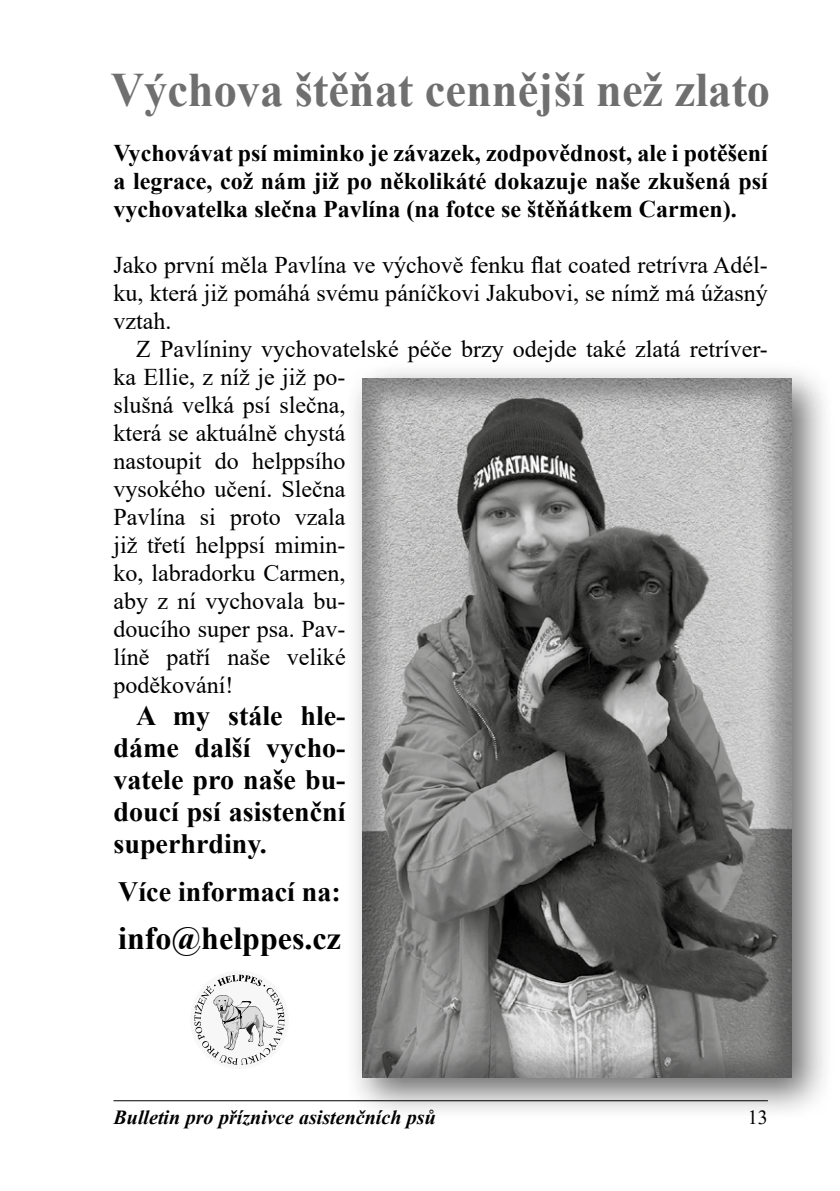
<style>
.page{position:relative;width:840px;height:1191px;background:#fff}
.page>*{position:absolute;margin:0;border:0;box-sizing:border-box;transform-origin:0 0}
.Normální{font:700 48px "Times New Roman";color:#706f6f;scale:.96 1}
.t1{font:700 32px "Times New Roman";color:#000}
.t2{font:700 28px/32px "Times New Roman";color:#000;text-align:justify}
.t3{font:24px/28px "Times New Roman";color:#000;text-align:justify}
.t4{font:700 24px/28px "Times New Roman";color:#000;text-align:justify}
.t5{font:italic 700 20px "Times New Roman";color:#000}
.t6{font:20px "Times New Roman";color:#000}
</style>
<div class="page">
<hr style="left:113px;top:1100px;width:654px;height:1px;background:#000">
<div style="left:345px;top:361px;width:489px;height:760px;background:#000;opacity:.59"></div>
<div style="left:343px;top:363px;width:464px;height:716px;background:#000;opacity:.32"></div>
<div style="left:190px;top:970px;width:98px;height:99px;background:#f7f7f7;border-radius:50%"></div>
<svg style="left:194px;top:974px;width:90px;height:90px"></svg>
<p class="Normální" style="left:111px;top:56px;width:688px">Výchova štěňat cennější než zlato</p>
<p class="t4" style="left:113px;top:138px;width:655px">Vychovávat psí miminko je závazek, zodpovědnost, ale i potěšení a legrace, což nám již po několikáté dokazuje naše zkušená psí vychovatelka slečna Pavlína (na fotce se štěňátkem Carmen).</p>
<p class="t3" style="left:113px;top:250px;width:655px">Jako první měla Pavlína ve výchově fenku flat coated retrívra Adél&shy;ku, která již pomáhá svému páníčkovi Jakubovi, se nímž má úžasný vztah.</p>
<p class="t3" style="left:113px;top:334px;width:655px;text-align:left;text-indent:23px">Z Pavlíniny vychovatelské péče brzy odejde také zlatá retríver&shy;ka Ellie, z níž je již po-<br>slušná velká psí slečna,<br>která se aktuálně chystá<br>nastoupit do helppsího<br>vysokého učení. Slečna<br>Pavlína si proto vzala<br>již třetí helppsí mimin-<br>ko, labradorku Carmen,<br>aby z ní vychovala bu-<br>doucího super psa. Pav-<br>líně patří naše veliké<br>poděkování!</p>
<p class="t2" style="left:113px;top:699px;width:233px;text-indent:23px">A my stále hle&shy;dáme další vycho&shy;vatele pro naše bu&shy;doucí psí asistenční superhrdiny.</p>
<p class="t2" style="left:118px;top:875px;width:224px">Více informací na:</p>
<p class="t1" style="left:118px;top:915px;width:224px">info@helppes.cz</p>
<p class="t5" style="left:113px;top:1103px;width:324px">Bulletin pro příznivce asistenčních psů</p>
<p class="t6" style="left:747px;top:1103px;width:21px">13</p>
</div>
